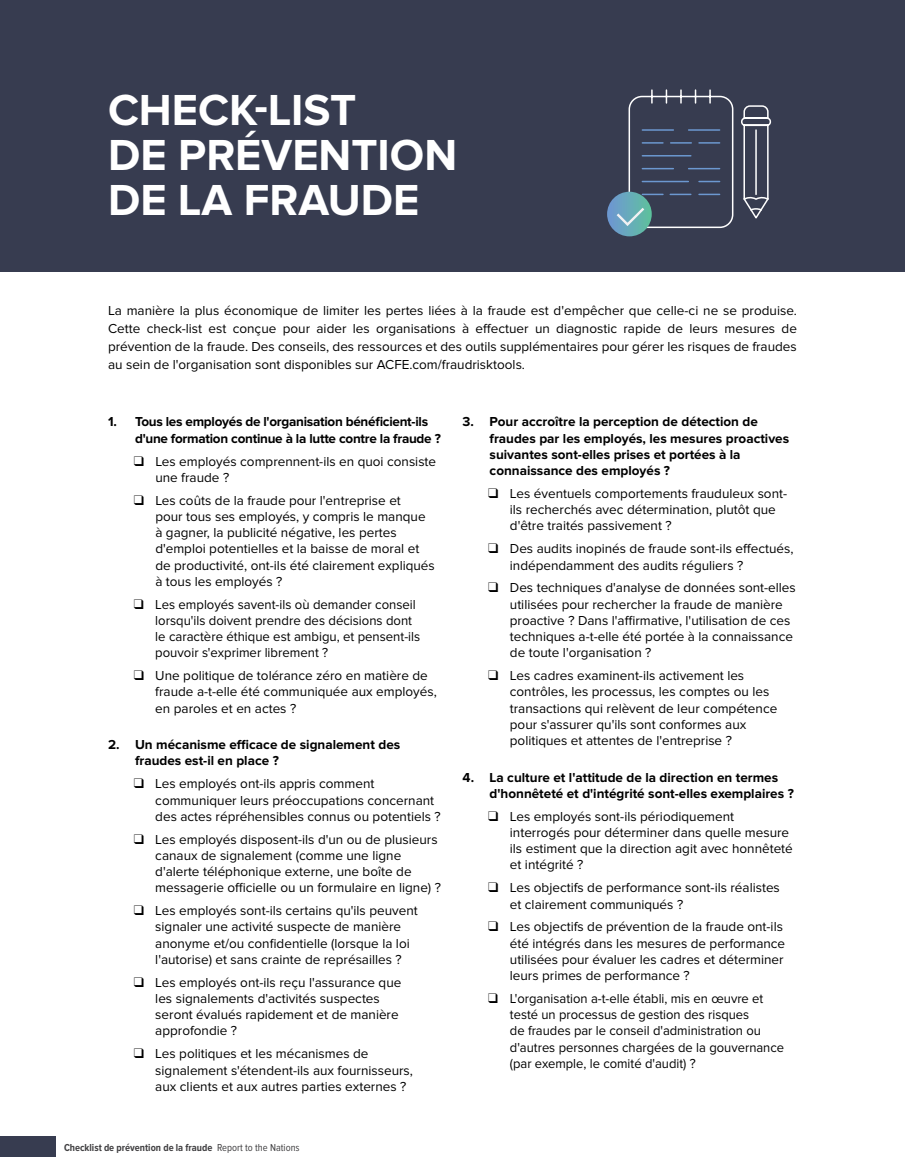
<style>
.page{position:relative;width:905px;height:1175px;background:#fff}
.page>*{position:absolute;margin:0;border:0;box-sizing:border-box;transform-origin:0 0}
.t1{font:700 45px/45px "Proxima Nova";color:#fff}
.t2{font:13.5px/16.2px "Proxima Nova";color:#000}
.t3{font:700 13.5px/16.2px "Proxima Nova";color:#000}
.t4{font:13.5px/16.2px "Proxima Nova";color:#000;scale:.96 1}
.t5{font:700 13.5px/16.2px "Proxima Nova";letter-spacing:-.02em;color:#000}
.t6{font:700 10.5px "Proxima Nova Cond";color:#414042}
.s1{font-weight:400}
</style>
<div class="page">
<div style="left:0;top:1136px;width:55px;height:21px;background:#373c50"></div>
<div style="left:0;top:0;width:904px;height:271px;background:#373c50"></div>
<svg style="left:607px;top:192px;width:44px;height:44px"></svg>
<svg style="left:614px;top:89px;width:157px;height:140px"></svg>
<h1 class="t1" style="left:108px;top:89px;width:350px">CHECK-LIST<br>DE PRÉVENTION<br>DE LA FRAUDE</h1>
<p class="t2" style="left:108px;top:302px;width:690px;line-height:18px;text-align:justify">La manière la plus économique de limiter les pertes liées à la fraude est d'empêcher que celle-ci ne se produise.<br>Cette check-list est conçue pour aider les organisations à effectuer un diagnostic rapide de leurs mesures de prévention de la fraude. Des conseils, des ressources et des outils supplémentaires pour gérer les risques de fraudes au sein de l'organisation sont disponibles sur ACFE.com/fraudrisktools.</p>
<p class="t5" style="left:135px;top:414px;width:307px;text-indent:-27px">1. Tous les employés de l'organisation bénéficient-ils d'une formation continue à la lutte contre la fraude ?</p>
<p class="t2" style="left:155px;top:453px;width:282px;text-indent:-22px">❑ Les employés comprennent-ils en quoi consiste une fraude ?</p>
<p class="t2" style="left:155px;top:492px;width:281px;text-indent:-22px">❑ Les coûts de la fraude pour l'entreprise et<br>pour tous ses employés, y compris le manque à gagner, la publicité négative, les pertes d'emploi potentielles et la baisse de moral et de productivité, ont-ils été clairement expliqués à tous les employés ?</p>
<p class="t2" style="left:155px;top:596px;width:266px;text-indent:-22px">❑ Les employés savent-ils où demander conseil lorsqu'ils doivent prendre des décisions dont le caractère éthique est ambigu, et pensent-ils pouvoir s'exprimer librement ?</p>
<p class="t2" style="left:155px;top:668px;width:283px;text-indent:-22px">❑ Une politique de tolérance zéro en matière de fraude a-t-elle été communiquée aux employés, en paroles et en actes ?</p>
<p class="t3" style="left:135px;top:737px;width:267px;text-indent:-27px">2. Un mécanisme efficace de signalement des fraudes est-il en place ?</p>
<p class="t2" style="left:155px;top:776px;width:287px;text-indent:-22px">❑ Les employés ont-ils appris comment communiquer leurs préoccupations concernant des actes répréhensibles connus ou potentiels ?</p>
<p class="t2" style="left:155px;top:831px;width:287px;text-indent:-22px">❑ Les employés disposent-ils d'un ou de plusieurs canaux de signalement (comme une ligne d'alerte téléphonique externe, une boîte de messagerie officielle ou un formulaire en ligne) ?</p>
<p class="t2" style="left:155px;top:903px;width:264px;text-indent:-22px">❑ Les employés sont-ils certains qu'ils peuvent signaler une activité suspecte de manière anonyme et/ou confidentielle (lorsque la loi l'autorise) et sans crainte de représailles ?</p>
<p class="t2" style="left:155px;top:974px;width:247px;text-indent:-22px">❑ Les employés ont-ils reçu l'assurance que les signalements d'activités suspectes seront évalués rapidement et de manière approfondie ?</p>
<p class="t2" style="left:155px;top:1046px;width:259px;text-indent:-22px">❑ Les politiques et les mécanismes de signalement s'étendent-ils aux fournisseurs, aux clients et aux autres parties externes ?</p>
<p class="t6" style="left:64px;top:1141px;width:237px">Checklist de prévention de la fraude <span class="s1">Report to the Nations</span></p>
<p class="t3" style="left:489px;top:414px;width:301px;text-indent:-27px">3. Pour accroître la perception de détection de fraudes par les employés, les mesures proactives suivantes sont-elles prises et portées à la connaissance des employés ?</p>
<p class="t2" style="left:510px;top:485px;width:279px;text-indent:-22px">❑ Les éventuels comportements frauduleux sont&shy;ils recherchés avec détermination, plutôt que d'être traités passivement ?</p>
<p class="t2" style="left:510px;top:541px;width:285px;text-indent:-22px">❑ Des audits inopinés de fraude sont-ils effectués, indépendamment des audits réguliers ?</p>
<p class="t2" style="left:510px;top:580px;width:287px;text-indent:-22px">❑ Des techniques d'analyse de données sont-elles utilisées pour rechercher la fraude de manière proactive ? Dans l'affirmative, l'utilisation de ces techniques a-t-elle été portée à la connaissance de toute l'organisation ?</p>
<p class="t2" style="left:510px;top:668px;width:269px;text-indent:-22px">❑ Les cadres examinent-ils activement les contrôles, les processus, les comptes ou les transactions qui relèvent de leur compétence pour s'assurer qu'ils sont conformes aux politiques et attentes de l'entreprise ?</p>
<p class="t3" style="left:489px;top:769px;width:306px;text-indent:-27px">4. La culture et l'attitude de la direction en termes d'honnêteté et d'intégrité sont-elles exemplaires ?</p>
<p class="t2" style="left:510px;top:808px;width:284px;text-indent:-22px">❑ Les employés sont-ils périodiquement interrogés pour déterminer dans quelle mesure ils estiment que la direction agit avec honnêteté et intégrité ?</p>
<p class="t2" style="left:510px;top:880px;width:271px;text-indent:-22px">❑ Les objectifs de performance sont-ils réalistes et clairement communiqués ?</p>
<p class="t2" style="left:510px;top:919px;width:277px;text-indent:-22px">❑ Les objectifs de prévention de la fraude ont-ils été intégrés dans les mesures de performance utilisées pour évaluer les cadres et déterminer leurs primes de performance ?</p>
<p class="t4" style="left:510px;top:990px;width:287px;text-indent:-22px">❑ L'organisation a-t-elle établi, mis en œuvre et testé un processus de gestion des risques<br>de fraudes par le conseil d'administration ou d'autres personnes chargées de la gouvernance (par exemple, le comité d'audit) ?</p>
</div>
